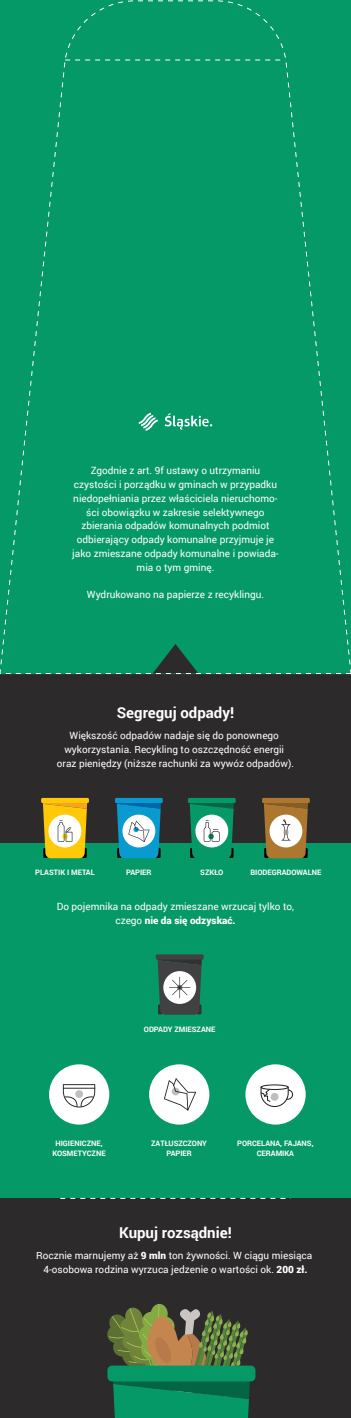
<style>
.page{position:relative;width:351px;height:1418px;background:#fff}
.page>*{position:absolute;margin:0;border:0;box-sizing:border-box;transform-origin:0 0}
.t1{font:700 15px "Roboto";color:#fff}
.t2{font:10px/13.8px "Roboto";color:#fff;text-align:center}
.t3{font:700 7.5px/10px "Roboto";color:#fff;text-align:center}
.s1{font-weight:900}
</style>
<div class="page">
<div style="left:0;top:843px;width:351px;height:355px;background:#059967"></div>
<div style="left:0;top:673px;width:351px;height:170px;background:#2d2a2b"></div>
<div style="left:41px;top:798px;width:48px;height:5px;background:#ffc907;border-radius:2px"></div>
<div style="left:188px;top:798px;width:48px;height:5px;background:#059967;border-radius:2px"></div>
<div style="left:115px;top:798px;width:48px;height:5px;background:#099ad0;border-radius:2px"></div>
<div style="left:262px;top:798px;width:48px;height:5px;background:#ad772f;border-radius:2px"></div>
<div style="left:0;top:1197px;width:351px;height:220px;background:#2d2a2b"></div>
<svg style="left:107px;top:1303px;width:143px;height:114px"></svg>
<div style="left:107px;top:1365px;width:148px;height:16px;background:#059967;border-radius:5px"></div>
<div style="left:49px;top:1064px;width:60px;height:60px;background:#fff;border-radius:50%"></div>
<div style="left:149px;top:1064px;width:60px;height:60px;background:#fff;border-radius:50%"></div>
<div style="left:245px;top:1064px;width:61px;height:60px;background:#fff;border-radius:50%"></div>
<svg style="left:164px;top:1078px;width:32px;height:32px"></svg>
<div style="left:156px;top:954px;width:48px;height:5px;background:#414042;border-radius:2px"></div>
<svg style="left:117px;top:803px;width:44px;height:55px;background:#58adce"></svg>
<svg style="left:190px;top:803px;width:44px;height:55px"></svg>
<svg style="left:157px;top:959px;width:45px;height:55px;background:#77807e"></svg>
<svg style="left:43px;top:803px;width:44px;height:55px;background:#eaca59"></svg>
<svg style="left:264px;top:803px;width:44px;height:55px;background:#ba9c72"></svg>
<div style="left:260px;top:1084px;width:29px;height:5px;border:1px solid #231f20;border-radius:50%"></div>
<svg style="left:260px;top:1086px;width:33px;height:21px"></svg>
<svg style="left:63px;top:1084px;width:32px;height:23px"></svg>
<hr style="left:63px;top:1087px;width:32px;height:1px;background:#231f20">
<div style="left:0;top:1px;width:351px;height:673px;background:#059967"></div>
<svg style="left:60px;top:1198px;width:231px;height:1px"></svg>
<svg style="left:65px;top:60px;width:220px;height:1px"></svg>
<p class="t2" style="left:72px;top:463px;width:208px">Zgodnie z art. 9f ustawy o utrzymaniu czystości i porządku w gminach w przypadku niedopełniania przez właściciela nieruchomo&shy;ści obowiązku w zakresie selektywnego zbierania odpadów komunalnych podmiot odbierający odpady komunalne przyjmuje je jako zmieszane odpady komunalne i powiada&shy;mia o tym gminę.</p>
<p class="t2" style="left:87px;top:587px;width:179px">Wydrukowano na papierze z recyklingu.</p>
<h1 class="t1" style="left:117px;top:702px;width:119px">Segreguj odpady!</h1>
<p class="t2" style="left:57px;top:728px;width:239px">Większość odpadów nadaje się do ponownego wykorzystania. Recykling to oszczędność energii oraz pieniędzy (niższe rachunki za wywóz odpadów).</p>
<p class="t3" style="left:35px;top:867px;width:61px">PLASTIK I METAL</p>
<p class="t3" style="left:126px;top:867px;width:27px">PAPIER</p>
<p class="t3" style="left:200px;top:867px;width:24px">SZKŁO</p>
<p class="t3" style="left:250px;top:867px;width:73px">BIODEGRADOWALNE</p>
<p class="t2" style="left:57px;top:899px;width:239px">Do pojemnika na odpady zmieszane wrzucaj tylko to, czego <span class="s1">nie da się odzyskać.</span></p>
<p class="t3" style="left:144px;top:1023px;width:73px">ODPADY ZMIESZANE</p>
<p class="t3" style="left:52px;top:1137px;width:55px">HIGIENICZNE,<br>KOSMETYCZNE</p>
<p class="t3" style="left:151px;top:1137px;width:57px">ZATŁUSZCZONY<br>PAPIER</p>
<p class="t3" style="left:237px;top:1137px;width:78px">PORCELANA, FAJANS,<br>CERAMIKA</p>
<h1 class="t1" style="left:119px;top:1221px;width:114px">Kupuj rozsądnie!</h1>
<p class="t2" style="left:36px;top:1247px;width:278px">Rocznie marnujemy aż <span class="s1">9 mln</span> ton żywności. W ciągu miesiąca<br>4-osobowa rodzina wyrzuca jedzenie o wartości ok. <span class="s1">200 zł.</span></p>
</div>
